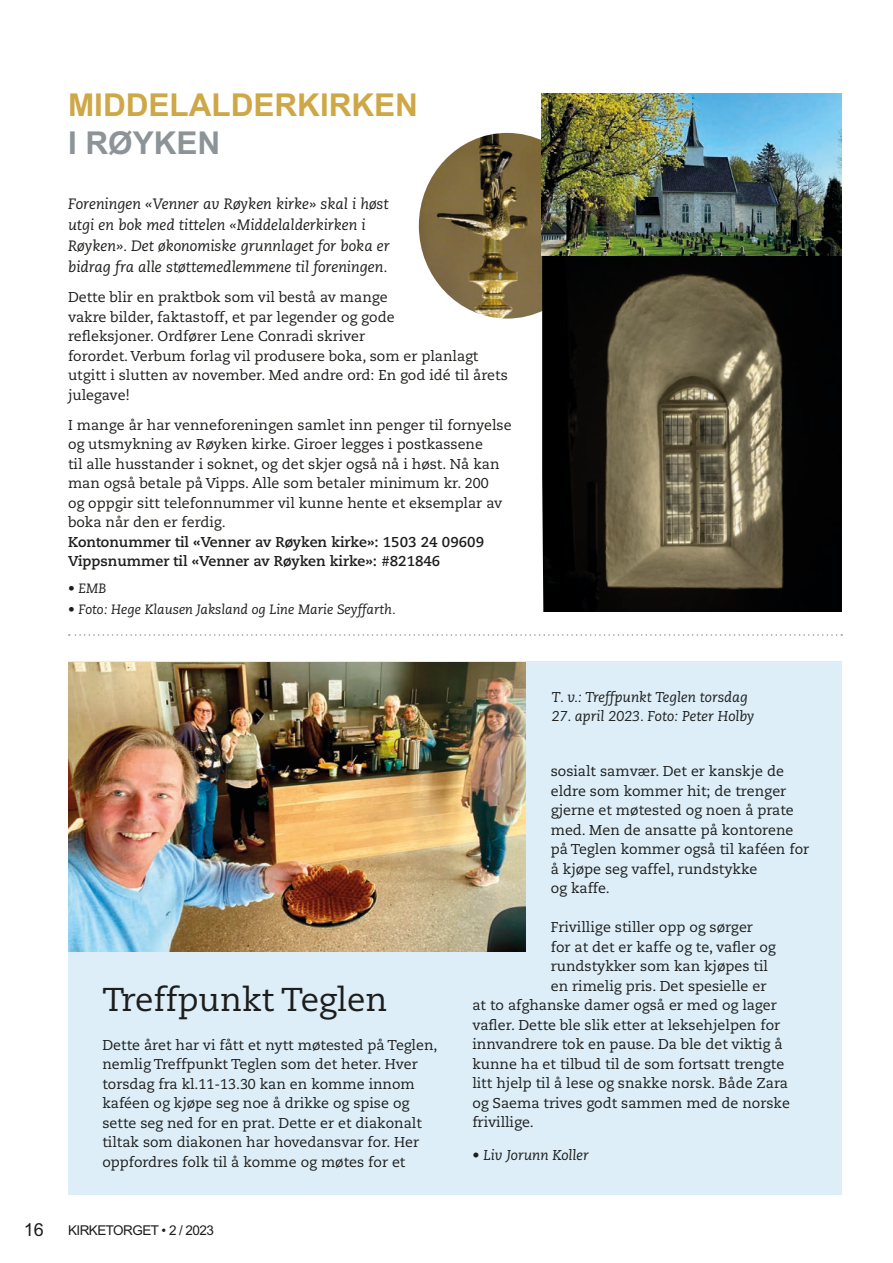
<style>
.page{position:relative;width:893px;height:1263px;background:#fff}
.page>*{position:absolute;margin:0;border:0;box-sizing:border-box;transform-origin:0 0}
.tekst{font:33px "Caecilia LT Pro 55 Roman";color:#1d1d1b}
.Grå_Heading{font:700 31.5px "Arial MT Std";color:#cea746}
.Grå_Heading-2{font:700 31.5px "Arial MT Std";color:#8d9498}
.t1{font:18px "Arial MT Std";color:#1d1d1b}
.tekst-2{font:italic 15px/21px "Caecilia LT Pro 56";color:#1d1d1b}
.tekst-3{font:14.25px/19.5px "Caecilia LT Pro 55 Roman";color:#1d1d1b}
.tekst-4{font:700 14.25px "Caecilia LT Pro 75";color:#1d1d1b}
.tekst-5{font:italic 14.25px "Caecilia LT Pro 56";color:#1d1d1b}
.tekst-6{font:italic 13.5px "Caecilia LT Pro 56";color:#1d1d1b}
.t2{font:13.5px "Arial MT Std";letter-spacing:-.04em;color:#1d1d1b}
</style>
<div class="page">
<div style="left:68px;top:661px;width:774px;height:534px;background:#ddeef8"></div>
<svg style="left:69px;top:634px;width:773px;height:2px"></svg>
<img style="left:68px;top:662px;width:457px;height:289px">
<img style="left:419px;top:133px;width:123px;height:186px">
<img style="left:542px;top:256px;width:300px;height:356px">
<img style="left:541px;top:94px;width:301px;height:162px">
<p class="Grå_Heading" style="left:68px;top:87px;width:351px">MIDDELALDERKIRKEN</p>
<p class="Grå_Heading-2" style="left:68px;top:124px;width:154px">I RØYKEN</p>
<p class="tekst-2" style="left:68px;top:193px;width:323px">Foreningen «Venner av Røyken kirke» skal i høst utgi en bok med tittelen «Middelalderkirken i Røyken». Det økonomiske grunnlaget for boka er bidrag fra alle støttemedlemmene til foreningen.</p>
<p class="tekst-3" style="left:68px;top:287px;width:441px">Dette blir en praktbok som vil bestå av mange<br>vakre bilder, faktastoff, et par legender og gode<br>refleksjoner. Ordfører Lene Conradi skriver<br>forordet. Verbum forlag vil produsere boka, som er planlagt utgitt i slutten av november. Med andre ord: En god idé til årets julegave!</p>
<p class="tekst-3" style="left:68px;top:415px;width:445px">I mange år har venneforeningen samlet inn penger til fornyelse og utsmykning av Røyken kirke. Giroer legges i postkassene<br>til alle husstander i soknet, og det skjer også nå i høst. Nå kan man også betale på Vipps. Alle som betaler minimum kr. 200<br>og oppgir sitt telefonnummer vil kunne hente et eksemplar av boka når den er ferdig.</p>
<p class="tekst-4" style="left:68px;top:532px;width:418px">Kontonummer til «Venner av Røyken kirke»: 1503 24 09609</p>
<p class="tekst-4" style="left:68px;top:551px;width:374px">Vippsnummer til «Venner av Røyken kirke»: #821846</p>
<p class="tekst-6" style="left:68px;top:580px;width:40px">• EMB</p>
<p class="tekst-6" style="left:68px;top:601px;width:329px">• Foto: Hege Klausen Jaksland og Line Marie Seyffarth.</p>
<p class="tekst" style="left:102px;top:978px;width:287px">Treffpunkt Teglen</p>
<p class="tekst-3" style="left:102px;top:1035px;width:337px">Dette året har vi fått et nytt møtested på Teglen, nemlig Treffpunkt Teglen som det heter. Hver torsdag fra kl.11-13.30 kan en komme innom kaféen og kjøpe seg noe å drikke og spise og sette seg ned for en prat. Dette er et diakonalt tiltak som diakonen har hovedansvar for. Her oppfordres folk til å komme og møtes for et</p>
<p class="t1" style="left:24px;top:1219px;width:22px">16</p>
<p class="t2" style="left:68px;top:1222px;width:147px">KIRKETORGET • 2 / 2023</p>
<p class="tekst-5" style="left:552px;top:688px;width:198px">T. v.: Treffpunkt Teglen torsdag</p>
<p class="tekst-5" style="left:552px;top:707px;width:204px">27. april 2023. Foto: Peter Holby</p>
<p class="tekst-3" style="left:551px;top:761px;width:260px">sosialt samvær. Det er kanskje de eldre som kommer hit; de trenger gjerne et møtested og noen å prate med. Men de ansatte på kontorene på Teglen kommer også til kaféen for å kjøpe seg vaffel, rundstykke</p>
<p class="tekst-3" style="left:551px;top:878px;width:61px">og kaffe.</p>
<p class="tekst-3" style="left:551px;top:917px;width:204px">Frivillige stiller opp og sørger</p>
<p class="tekst-3" style="left:551px;top:937px;width:226px">for at det er kaffe og te, vafler og</p>
<p class="tekst-3" style="left:551px;top:956px;width:219px">rundstykker som kan kjøpes til</p>
<p class="tekst-3" style="left:551px;top:976px;width:217px">en rimelig pris. Det spesielle er</p>
<p class="tekst-3" style="left:472px;top:995px;width:306px">at to afghanske damer også er med og lager</p>
<p class="tekst-3" style="left:472px;top:1015px;width:309px">vafler. Dette ble slik etter at leksehjelpen for</p>
<p class="tekst-3" style="left:472px;top:1034px;width:312px">innvandrere tok en pause. Da ble det viktig å</p>
<p class="tekst-3" style="left:472px;top:1054px;width:313px">kunne ha et tilbud til de som fortsatt trengte</p>
<p class="tekst-3" style="left:472px;top:1073px;width:317px">litt hjelp til å lese og snakke norsk. Både Zara</p>
<p class="tekst-3" style="left:472px;top:1093px;width:319px">og Saema trives godt sammen med de norske</p>
<p class="tekst-3" style="left:472px;top:1112px;width:63px">frivillige.</p>
<p class="tekst-5" style="left:472px;top:1146px;width:118px">• Liv Jorunn Koller</p>
</div>
